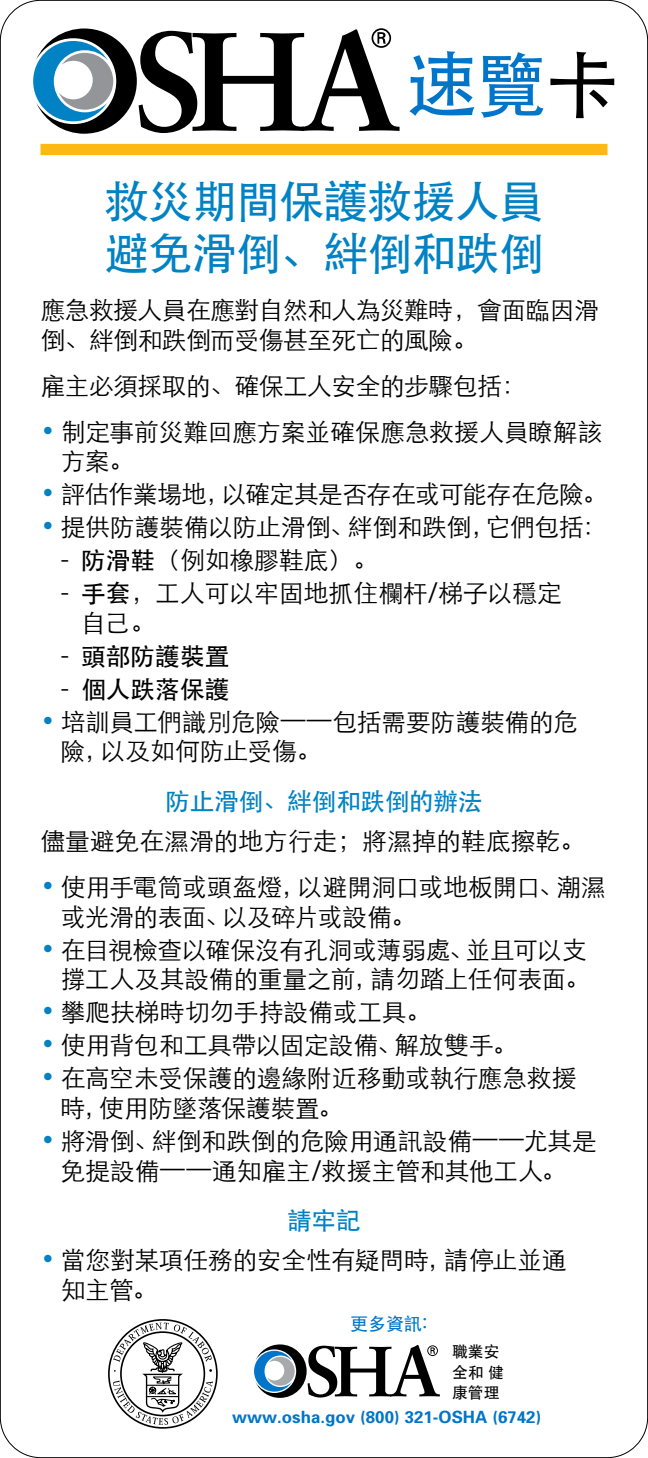
<style>
.page{position:relative;width:648px;height:1458px;background:#fff}
.page>*{position:absolute;margin:0;border:0;box-sizing:border-box;transform-origin:0 0}
.t1{font:500 72px "ST Heiti SC";color:#0075c9}
.t2{font:500 45px/51.8px "ST Heiti SC";letter-spacing:-.025em;color:#0082c4}
.body-chsim{font:300 24.75px/29.7px "ST Heiti SC";letter-spacing:-.01em;color:#000}
.subhead-chsim{font:500 24.75px "ST Heiti SC";letter-spacing:-.015em;color:#0082c4}
.t3{font:500 24.75px "ST Heiti SC";color:#000}
.t4{font:500 18px "ST Heiti SC";color:#0075c9}
.t5{font:700 16.88px "Univers";color:#0075c9}
.t6{font:500 15.75px/20.2px "ST Heiti SC";color:#000}
.s1{color:#000}
.s2{color:#0082c4}
.s3{font-weight:500}
.s4{font-weight:300}
</style>
<div class="page">
<div style="left:40px;top:144px;width:568px;height:11px;background:#fdb913"></div>
<svg style="left:33px;top:28px;width:367px;height:106px"></svg>
<svg style="left:254px;top:1344px;width:186px;height:54px"></svg>
<div style="left:108px;top:1319px;width:110px;height:110px;border:2px solid #000;border-radius:50%"></div>
<svg style="left:113px;top:1323px;width:100px;height:102px"></svg>
<p class="t1" style="left:406px;top:44px;width:214px">速覽<span class="s1">卡</span></p>
<p class="t2" style="left:104px;top:174px;width:441px">救災期間保護救援人員避免滑倒、絆倒和跌倒</p>
<p class="body-chsim" style="left:40px;top:293px;width:560px">應急救援人員在應對自然和人為災難時，會面臨因滑倒、絆倒和跌倒而受傷甚至死亡的風險。</p>
<p class="body-chsim" style="left:40px;top:368px;width:487px">雇主必須採取的、確保工人安全的步驟包括：</p>
<p class="body-chsim" style="left:61px;top:414px;width:543px;text-indent:-20px"><span class="s2">•</span> 制定事前災難回應方案並確保應急救援人員瞭解該方案。</p>
<p class="body-chsim" style="left:40px;top:477px;width:568px"><span class="s2">•</span> 評估作業場地，以確定其是否存在或可能存在危險。</p>
<p class="body-chsim" style="left:40px;top:510px;width:568px"><span class="s2">•</span> 提供防護裝備以防止滑倒、絆倒和跌倒，它們包括：</p>
<p class="body-chsim" style="left:61px;top:543px;width:319px">- <span class="s3">防滑鞋</span>（例如橡膠鞋底）。</p>
<p class="body-chsim" style="left:81px;top:576px;width:483px;text-indent:-20px">- <span class="s3">手套</span>，工人可以牢固地抓住欄杆/梯子以穩定自己。</p>
<p class="t3" style="left:61px;top:642px;width:170px"><span class="s4">-</span> 頭部防護裝置</p>
<p class="t3" style="left:61px;top:675px;width:170px"><span class="s4">-</span> 個人跌落保護</p>
<p class="body-chsim" style="left:61px;top:704px;width:519px;text-indent:-20px"><span class="s2">•</span> 培訓員工們識別危險——包括需要防護裝備的危險，以及如何防止受傷。</p>
<p class="subhead-chsim" style="left:165px;top:788px;width:319px">防止滑倒、絆倒和跌倒的辦法</p>
<p class="body-chsim" style="left:40px;top:824px;width:546px">儘量避免在濕滑的地方行走；將濕掉的鞋底擦乾。</p>
<p class="body-chsim" style="left:61px;top:870px;width:546px;text-indent:-20px"><span class="s2">•</span> 使用手電筒或頭盔燈，以避開洞口或地板開口、潮濕或光滑的表面、以及碎片或設備。</p>
<p class="body-chsim" style="left:40px;top:932px;width:551px;text-align:right"><span class="s2">•</span> 在目視檢查以確保沒有孔洞或薄弱處、並且可以支撐工人及其設備的重量之前，請勿踏上任何表面。</p>
<p class="body-chsim" style="left:40px;top:995px;width:392px"><span class="s2">•</span> 攀爬扶梯時切勿手持設備或工具。</p>
<p class="body-chsim" style="left:40px;top:1028px;width:478px"><span class="s2">•</span> 使用背包和工具帶以固定設備、解放雙手。</p>
<p class="body-chsim" style="left:61px;top:1061px;width:517px;text-indent:-20px"><span class="s2">•</span> 在高空未受保護的邊緣附近移動或執行應急救援時，使用防墜落保護裝置。</p>
<p class="body-chsim" style="left:40px;top:1123px;width:558px;text-align:center"><span class="s2">•</span> 將滑倒、絆倒和跌倒的危險用通訊設備——尤其是免提設備——通知雇主/救援主管和其他工人。</p>
<p class="subhead-chsim" style="left:287px;top:1207px;width:75px">請牢記</p>
<p class="body-chsim" style="left:61px;top:1243px;width:508px;text-indent:-20px"><span class="s2">•</span> 當您對某項任務的安全性有疑問時，請停止並通知主管。</p>
<p class="t4" style="left:350px;top:1314px;width:78px">更多資訊:</p>
<p class="t6" style="left:452px;top:1341px;width:53px">職業安全和 健康管理</p>
<p class="t5" style="left:232px;top:1407px;width:310px">www.osha.gov (800) 321-OSHA (6742)</p>
</div>
